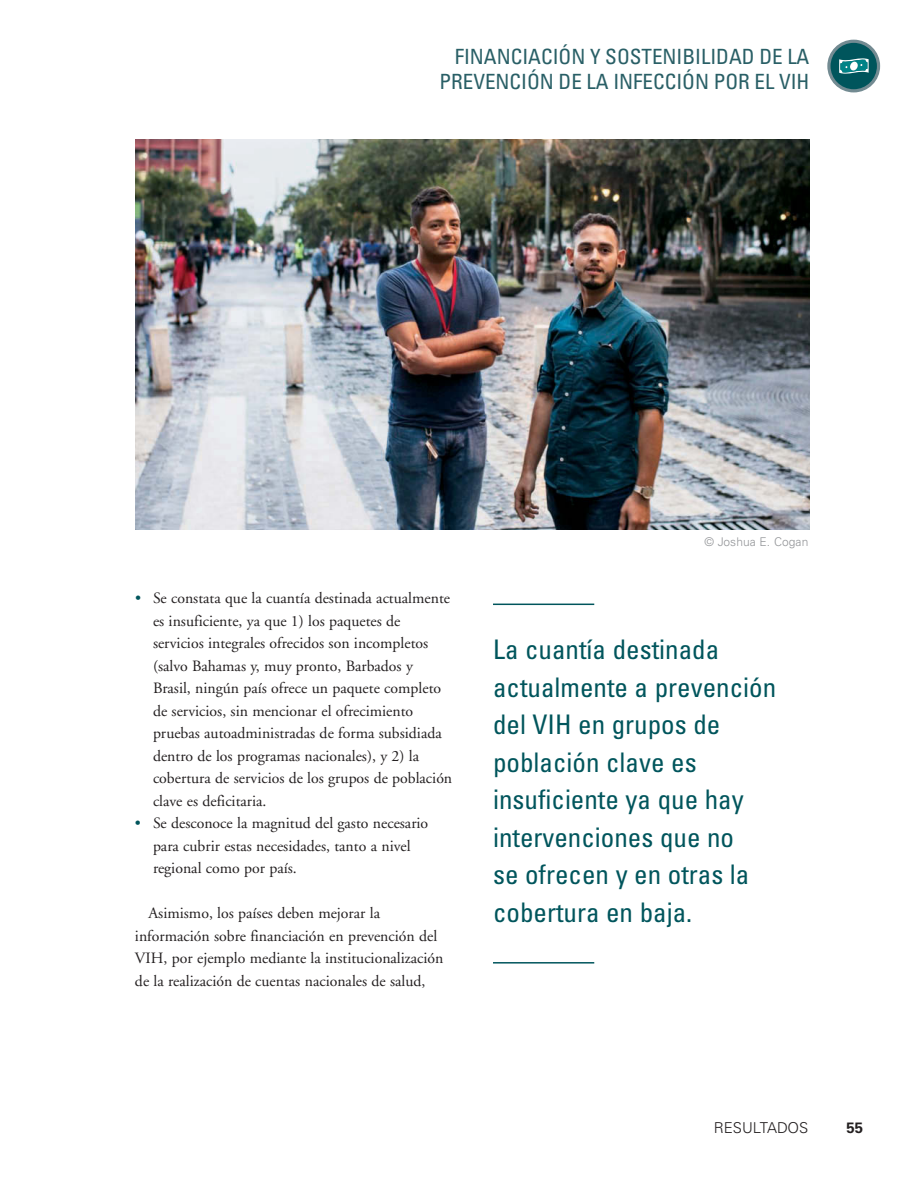
<style>
.page{position:relative;width:918px;height:1188px;background:#fff}
.page>*{position:absolute;margin:0;border:0;box-sizing:border-box;transform-origin:0 0}
.t1{font:condensed 27px/37.5px "Univers";color:#00555c}
.t2{font:condensed 21px/25.2px "Univers";color:#295f66;text-align:right}
.t3{font:15.75px/22.5px "Adobe Garamond";color:#231f20}
.t4{font:300 15px "Univers";color:#231f20}
.t5{font:700 15px "Univers";color:#231f20}
.t6{font:300 12px "Univers";letter-spacing:.005em;color:#939598}
.s1{color:#00555c}
</style>
<div class="page">
<svg style="left:828px;top:40px;width:51px;height:52px"></svg>
<div style="left:827px;top:40px;width:53px;height:52px;border:3px solid #738b92;border-radius:50%"></div>
<svg style="left:839px;top:58px;width:30px;height:16px"></svg>
<hr style="left:493px;top:604px;width:101px;height:1px;background:#00555c">
<hr style="left:493px;top:962px;width:101px;height:2px;background:#00555c">
<img style="left:135px;top:140px;width:675px;height:389px">
<h2 class="t2" style="left:440px;top:45px;width:371px">FINANCIACIÓN Y SOSTENIBILIDAD DE LA<br>PREVENCIÓN DE LA INFECCIÓN POR EL VIH</h2>
<p class="t3" style="left:153px;top:588px;width:301px;text-indent:-18px"><span class="s1">•</span> Se constata que la cuantía destinada actualmente es insuficiente, ya que 1) los paquetes de servicios integrales ofrecidos son incompletos (salvo Bahamas y, muy pronto, Barbados y Brasil, ningún país ofrece un paquete completo de servicios, sin mencionar el ofrecimiento pruebas autoadministradas de forma subsidiada dentro de los programas nacionales), y 2) la cobertura de servicios de los grupos de población clave es deficitaria.</p>
<p class="t3" style="left:153px;top:813px;width:277px;text-indent:-18px"><span class="s1">•</span> Se desconoce la magnitud del gasto necesario para cubrir estas necesidades, tanto a nivel regional como por país.</p>
<p class="t3" style="left:135px;top:903px;width:310px;text-indent:13px">Asimismo, los países deben mejorar la información sobre financiación en prevención del VIH, por ejemplo mediante la institucionalización de la realización de cuentas nacionales de salud,</p>
<p class="t6" style="left:704px;top:537px;width:106px">© Joshua E. Cogan</p>
<h1 class="t1" style="left:493px;top:633px;width:285px">La cuantía destinada actualmente a prevención del VIH en grupos de población clave es insuficiente ya que hay intervenciones que no<br>se ofrecen y en otras la cobertura en baja.</h1>
<p class="t4" style="left:714px;top:1121px;width:96px">RESULTADOS</p>
<p class="t5" style="left:846px;top:1122px;width:18px">55</p>
</div>
